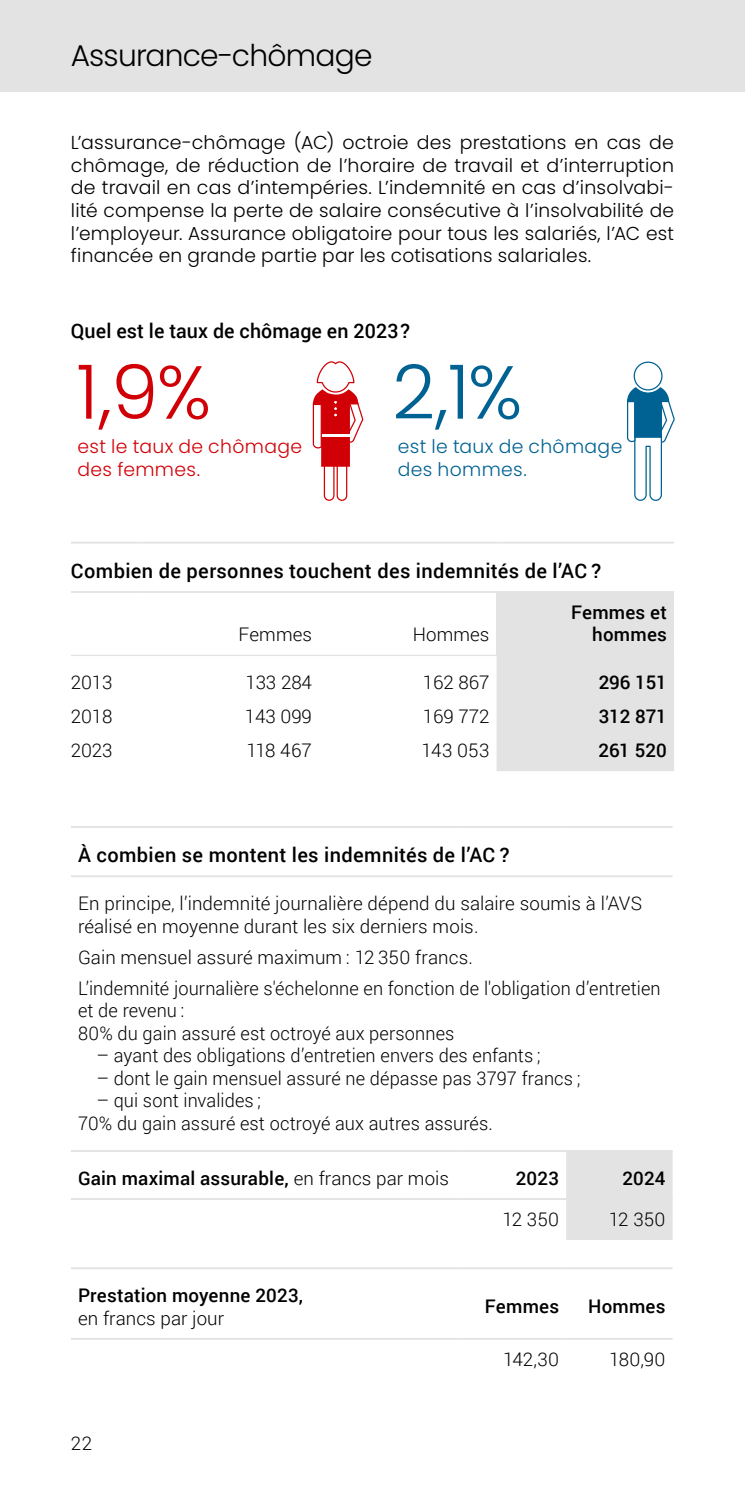
<style>
.page{position:relative;width:745px;height:1489px;background:#fff}
.page>*{position:absolute;margin:0;border:0;box-sizing:border-box;transform-origin:0 0}
.t1{font:300 75px "Poppins";color:#d10007}
.t2{font:300 75px "Poppins";color:#006293}
.t3{font:300 30px "Poppins";letter-spacing:-.025em;color:#000}
.t4{font:500 20px "Roboto";letter-spacing:.015em;color:#000}
.t5{font:300 18.75px/22.5px "Roboto";letter-spacing:.005em;color:#000}
.t6{font:300 18.75px/22.5px "Poppins";letter-spacing:.01em;color:#000;text-align:justify}
.t7{font:500 18.75px/22.5px "Roboto";letter-spacing:.01em;color:#000;text-align:right}
.t8{font:300 18.75px/22.5px "Poppins";letter-spacing:.02em;color:#d10007}
.t9{font:300 18.75px/22.5px "Poppins";letter-spacing:.02em;color:#006293}
.s1{font-weight:300}
</style>
<div class="page">
<div style="left:0;top:0;width:744px;height:92px;background:#e3e3e3"></div>
<svg style="left:626px;top:361px;width:49px;height:140px"></svg>
<svg style="left:312px;top:361px;width:52px;height:140px"></svg>
<div style="left:566px;top:1151px;width:106px;height:88px;background:#e3e3e3"></div>
<hr style="left:71px;top:826px;width:388px;height:1px;background:#e3e3e3">
<hr style="left:459px;top:826px;width:107px;height:1px;background:#e3e3e3">
<hr style="left:566px;top:826px;width:106px;height:1px;background:#e3e3e3">
<hr style="left:71px;top:875px;width:388px;height:2px;background:#e3e3e3">
<hr style="left:459px;top:875px;width:107px;height:2px;background:#e3e3e3">
<hr style="left:566px;top:875px;width:106px;height:2px;background:#e3e3e3">
<hr style="left:71px;top:1149px;width:388px;height:2px;background:#e3e3e3">
<hr style="left:459px;top:1149px;width:107px;height:2px;background:#e3e3e3">
<hr style="left:566px;top:1149px;width:106px;height:2px;background:#e3e3e3">
<hr style="left:71px;top:1197px;width:388px;height:2px;background:#e3e3e3">
<hr style="left:459px;top:1197px;width:107px;height:2px;background:#e3e3e3">
<hr style="left:566px;top:1197px;width:106px;height:2px;background:#e3e3e3">
<hr style="left:71px;top:1267px;width:388px;height:2px;background:#e3e3e3">
<hr style="left:459px;top:1267px;width:107px;height:2px;background:#e3e3e3">
<hr style="left:566px;top:1267px;width:106px;height:2px;background:#e3e3e3">
<hr style="left:71px;top:1337px;width:388px;height:2px;background:#e3e3e3">
<hr style="left:459px;top:1337px;width:107px;height:2px;background:#e3e3e3">
<hr style="left:566px;top:1337px;width:106px;height:2px;background:#e3e3e3">
<div style="left:496px;top:592px;width:177px;height:63px;background:#e3e3e3"></div>
<div style="left:496px;top:656px;width:177px;height:115px;background:#e3e3e3"></div>
<hr style="left:71px;top:541px;width:71px;height:2px;background:#e3e3e3">
<hr style="left:142px;top:541px;width:177px;height:2px;background:#e3e3e3">
<hr style="left:319px;top:541px;width:177px;height:2px;background:#e3e3e3">
<hr style="left:496px;top:541px;width:177px;height:2px;background:#e3e3e3">
<hr style="left:71px;top:654px;width:71px;height:2px;background:#e3e3e3">
<hr style="left:142px;top:654px;width:177px;height:2px;background:#e3e3e3">
<hr style="left:319px;top:654px;width:177px;height:2px;background:#e3e3e3">
<hr style="left:496px;top:654px;width:177px;height:2px;background:#e3e3e3">
<hr style="left:71px;top:591px;width:71px;height:2px;background:#e3e3e3">
<hr style="left:142px;top:591px;width:177px;height:2px;background:#e3e3e3">
<hr style="left:319px;top:591px;width:177px;height:2px;background:#e3e3e3">
<hr style="left:496px;top:591px;width:177px;height:2px;background:#e3e3e3">
<h2 class="t3" style="left:71px;top:38px;width:303px">Assurance-chômage</h2>
<p class="t6" style="left:71px;top:132px;width:604px">L’assurance-chômage (AC) octroie des prestations en cas de chômage, de réduction de l’horaire de travail et d’interruption de travail en cas d’intempéries. L’indemnité en cas d’insolvabi&shy;lité compense la perte de salaire consécutive à l’insolvabilité de l’employeur. Assurance obligatoire pour tous les salariés, l’AC est financée en grande partie par les cotisations salariales.</p>
<p class="t4" style="left:71px;top:316px;width:340px">Quel est le taux de chômage en 2023?</p>
<h1 class="t1" style="left:76px;top:349px;width:136px">1,9%</h1>
<h1 class="t2" style="left:392px;top:349px;width:131px">2,1%</h1>
<p class="t8" style="left:77px;top:435px;width:226px">est le taux de chômage des femmes.</p>
<p class="t9" style="left:397px;top:435px;width:226px">est le taux de chômage des hommes.</p>
<p class="t4" style="left:71px;top:556px;width:531px">Combien de personnes touchent des indemnités de l’AC ?</p>
<p class="t5" style="left:238px;top:622px;width:75px">Femmes</p>
<p class="t5" style="left:412px;top:622px;width:78px">Hommes</p>
<p class="t7" style="left:570px;top:600px;width:97px">Femmes et hommes</p>
<p class="t5" style="left:71px;top:670px;width:43px">2013</p>
<p class="t5" style="left:245px;top:670px;width:68px">133 284</p>
<p class="t5" style="left:422px;top:670px;width:68px">162 867</p>
<p class="t7" style="left:598px;top:670px;width:70px">296 151</p>
<p class="t5" style="left:71px;top:704px;width:43px">2018</p>
<p class="t5" style="left:245px;top:704px;width:68px">143 099</p>
<p class="t5" style="left:422px;top:704px;width:68px">169 772</p>
<p class="t7" style="left:598px;top:704px;width:70px">312 871</p>
<p class="t5" style="left:71px;top:738px;width:43px">2023</p>
<p class="t5" style="left:246px;top:738px;width:67px">118 467</p>
<p class="t5" style="left:421px;top:738px;width:69px">143 053</p>
<p class="t7" style="left:598px;top:738px;width:70px">261 520</p>
<p class="t4" style="left:78px;top:840px;width:433px">À combien se montent les indemnités de l’AC ?</p>
<p class="t5" style="left:78px;top:891px;width:565px">En principe, l’indemnité journalière dépend du salaire soumis à l’AVS réalisé en moyenne durant les six derniers mois.</p>
<p class="t5" style="left:78px;top:940px;width:584px;line-height:31px">Gain mensuel assuré maximum : 12 350 francs.<br>L’indemnité journalière s'échelonne en fonction de l'obligation d’entretien</p>
<p class="t5" style="left:78px;top:998px;width:377px">et de revenu :<br>80% du gain assuré est octroyé aux personnes</p>
<p class="t5" style="left:96px;top:1043px;width:445px">– ayant des obligations d’entretien envers des enfants ;</p>
<p class="t5" style="left:96px;top:1066px;width:485px">– dont le gain mensuel assuré ne dépasse pas 3797 francs ;</p>
<p class="t5" style="left:78px;top:1088px;width:416px;text-indent:18px">– qui sont invalides ;<br>70% du gain assuré est octroyé aux autres assurés.</p>
<p class="t7" style="left:78px;top:1166px;width:372px">Gain maximal assurable, <span class="s1">en francs par mois</span></p>
<p class="t7" style="left:515px;top:1166px;width:45px">2023</p>
<p class="t7" style="left:622px;top:1166px;width:45px">2024</p>
<p class="t5" style="left:502px;top:1207px;width:58px">12 350</p>
<p class="t5" style="left:608px;top:1207px;width:58px">12 350</p>
<p class="t7" style="left:78px;top:1283px;width:226px">Prestation moyenne 2023,</p>
<p class="t5" style="left:78px;top:1305px;width:147px">en francs par jour</p>
<p class="t5" style="left:71px;top:1431px;width:23px">22</p>
<p class="t7" style="left:484px;top:1294px;width:76px">Femmes</p>
<p class="t7" style="left:587px;top:1294px;width:79px">Hommes</p>
<p class="t5" style="left:503px;top:1346px;width:57px">142,30</p>
<p class="t5" style="left:608px;top:1346px;width:58px">180,90</p>
</div>
